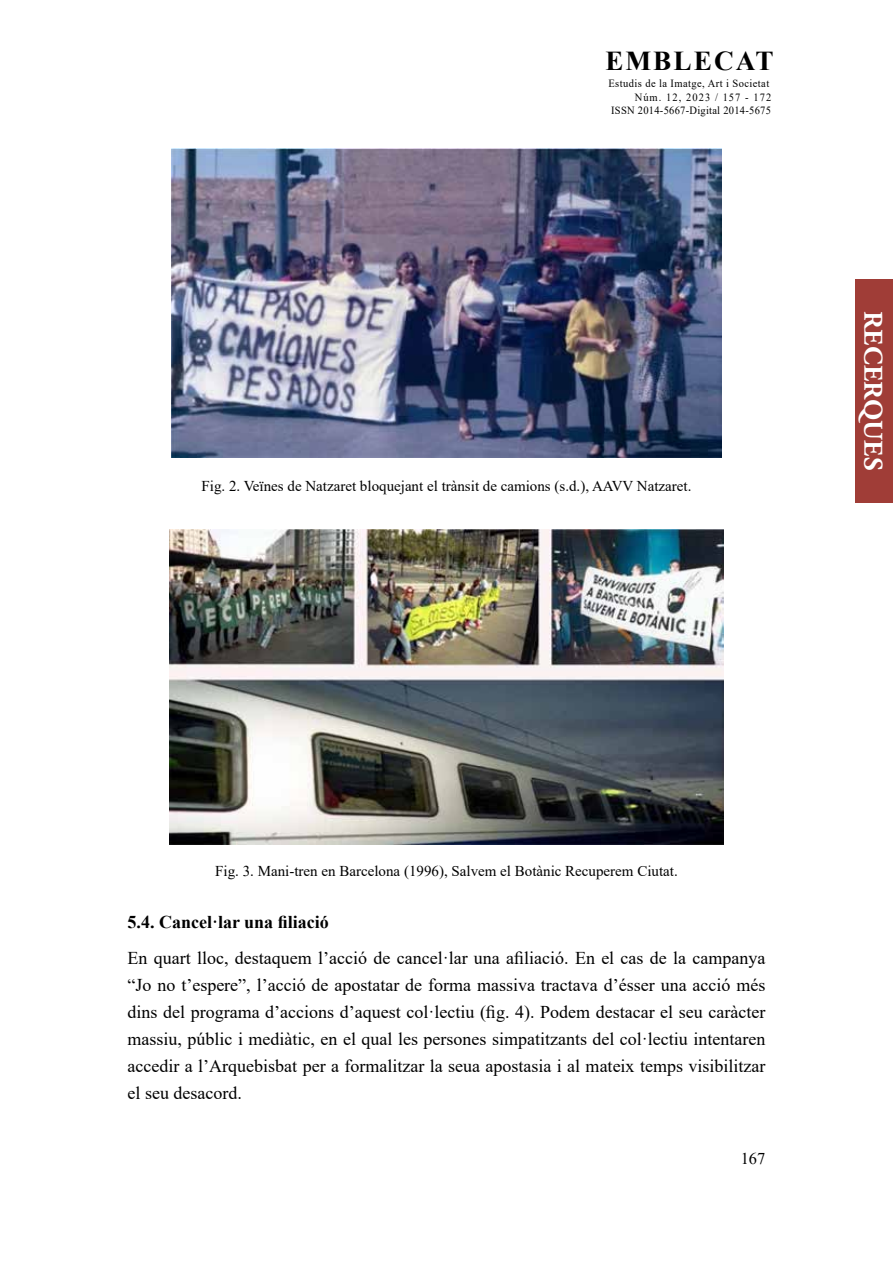
<style>
.page{position:relative;width:893px;height:1263px;background:#fff}
.page>*{position:absolute;margin:0;border:0;box-sizing:border-box;transform-origin:0 0}
.t1{font:700 27.3px "Times New Roman";letter-spacing:.075em;color:#000}
.t2{font:700 27px "Adobe Garamond Pro";letter-spacing:.015em;color:#fff}
.t3{font:18px/27px "Times New Roman";color:#000;text-align:justify}
.t4{font:700 18px "Times New Roman";color:#000}
.t5{font:16.5px "Times New Roman";color:#000}
.t6{font:15px "Times New Roman";color:#000}
.t7{font:10.95px/13.5px "Times New Roman";letter-spacing:.04em;color:#000;text-align:right;scale:.95 1}
</style>
<div class="page">
<div style="left:855px;top:279px;width:38px;height:223px;background:#a03d37"></div>
<img style="left:172px;top:149px;width:549px;height:309px">
<img style="left:169px;top:530px;width:555px;height:314px">
<h1 class="t1" style="left:605px;top:41px;width:170px">EMBLECAT</h1>
<p class="t7" style="left:608px;top:77px;width:173px">Estudis de la Imatge, Art i Societat<br>Núm. 12, 2023 / 157 - 172<br>ISSN 2014-5667-Digital 2014-5675</p>
<p class="t6" style="left:202px;top:475px;width:491px">Fig. 2. Veïnes de Natzaret bloquejant el trànsit de camions (s.d.), AAVV Natzaret.</p>
<h2 class="t2" style="left:889px;top:311px;width:161px;rotate:90deg">RECERQUES</h2>
<p class="t6" style="left:215px;top:861px;width:464px">Fig. 3. Mani-tren en Barcelona (1996), Salvem el Botànic Recuperem Ciutat.</p>
<p class="t4" style="left:128px;top:909px;width:203px">5.4. Cancel·lar una filiació</p>
<p class="t3" style="left:128px;top:944px;width:639px">En quart lloc, destaquem l’acció de cancel·lar una afiliació. En el cas de la campanya “Jo no t’espere”, l’acció de apostatar de forma massiva tractava d’ésser una acció més dins del programa d’accions d’aquest col·lectiu (fig. 4). Podem destacar el seu caràcter massiu, públic i mediàtic, en el qual les persones simpatitzants del col·lectiu intentaren accedir a l’Arquebisbat per a formalitzar la seua apostasia i al mateix temps visibilitzar el seu desacord.</p>
<p class="t5" style="left:741px;top:1147px;width:26px">167</p>
</div>
